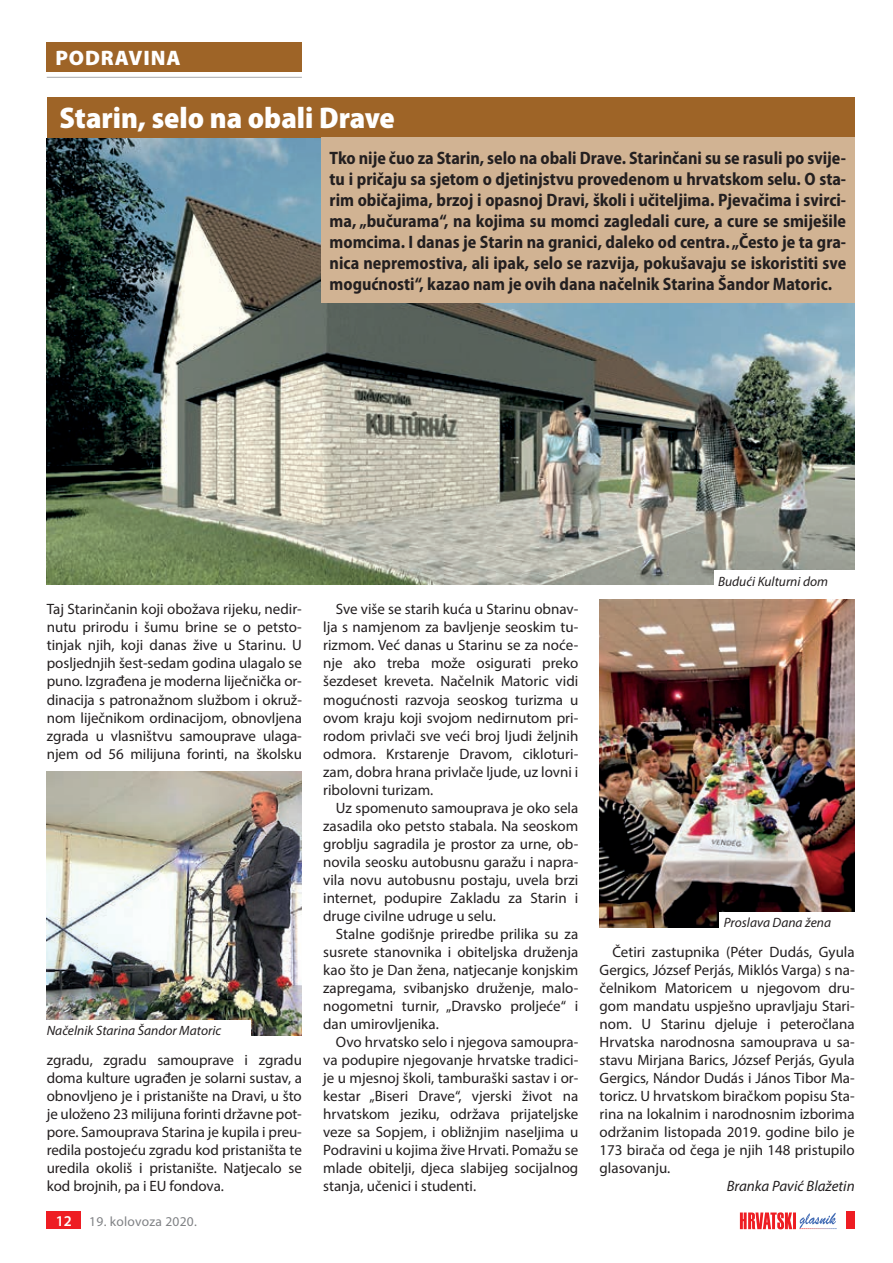
<style>
.page{position:relative;width:893px;height:1263px;background:#fff}
.page>*{position:absolute;margin:0;border:0;box-sizing:border-box;transform-origin:0 0}
.t1{font:900 semi-condensed 30px "Myriad Pro";color:#fff}
.t2{font:900 21px "Myriad Pro";letter-spacing:.04em;color:#fff}
.t3{font:700 semi-condensed 18px/21px "Myriad Pro";color:#231f20;text-align:justify;scale:.96 1}
.t4{font:15px/18px "Myriad Pro";color:#231f20;text-align:justify}
.t5{font:italic 15px "Myriad Pro";color:#231f20}
.t6{font:italic 13.5px "Myriad Pro";color:#231f20}
.t7{font:13.5px "Myriad Pro";letter-spacing:.02em;color:#808285}
.s1{font-weight:600;font-size:15px;color:#fff}
</style>
<div class="page">
<svg style="left:740px;top:1212px;width:96px;height:17px"></svg>
<div style="left:846px;top:1212px;width:9px;height:17px;background:#ee1d23"></div>
<div style="left:47px;top:1212px;width:34px;height:17px;background:#ee1d23"></div>
<div style="left:47px;top:43px;width:255px;height:29px;background:#9e6427"></div>
<hr style="left:47px;top:77px;width:255px;height:1px;background:#a8a9ad">
<div style="left:47px;top:98px;width:808px;height:43px;background:#9e6427"></div>
<img style="left:47px;top:138px;width:808px;height:447px">
<div style="left:321px;top:137px;width:534px;height:166px;background:#d1b393"></div>
<img style="left:600px;top:600px;width:255px;height:327px">
<img style="left:47px;top:772px;width:255px;height:263px">
<div style="left:43px;top:1020px;width:208px;height:20px;background:#fff"></div>
<div style="left:720px;top:912px;width:140px;height:19px;background:#fff"></div>
<div style="left:714px;top:571px;width:141px;height:19px;background:#fff"></div>
<h2 class="t2" style="left:55px;top:44px;width:127px">PODRAVINA</h2>
<h1 class="t1" style="left:60px;top:98px;width:337px">Starin, selo na obali Drave</h1>
<p class="t3" style="left:330px;top:147px;width:540px">Tko nije čuo za Starin, selo na obali Drave. Starinčani su se rasuli po svije&shy;tu i pričaju sa sjetom o djetinjstvu provedenom u hrvatskom selu. O sta&shy;rim običajima, brzoj i opasnoj Dravi, školi i učiteljima. Pjevačima i svirci&shy;ma, „bučurama“, na kojima su momci zagledali cure, a cure se smiješile momcima. I danas je Starin na granici, daleko od centra. „Često je ta gra&shy;nica nepremostiva, ali ipak, selo se razvija, pokušavaju se iskoristiti sve mogućnosti“, kazao nam je ovih dana načelnik Starina Šandor Matoric.</p>
<p class="t4" style="left:47px;top:600px;width:257px">Taj Starinčanin koji obožava rijeku, nedir&shy;nutu prirodu i šumu brine se o petsto&shy;tinjak njih, koji danas žive u Starinu. U posljednjih šest-sedam godina ulagalo se puno. Izgrađena je moderna liječnička or&shy;dinacija s patronažnom službom i okruž&shy;nom liječnikom ordinacijom, obnovljena zgrada u vlasništvu samouprave ulaga&shy;njem od 56 milijuna forinti, na školsku</p>
<p class="t6" style="left:47px;top:1022px;width:176px">Načelnik Starina Šandor Matoric</p>
<p class="t4" style="left:47px;top:1050px;width:257px">zgradu, zgradu samouprave i zgradu doma kulture ugrađen je solarni sustav, a obnovljeno je i pristanište na Dravi, u što je uloženo 23 milijuna forinti državne pot&shy;pore. Samouprava Starina je kupila i preu&shy;redila postojeću zgradu kod pristaništa te uredila okoliš i pristanište. Natjecalo se kod brojnih, pa i EU fondova.</p>
<p class="t7" style="left:56px;top:1213px;width:143px"><span class="s1">12</span> 19. kolovoza 2020.</p>
<p class="t4" style="left:323px;top:600px;width:257px;text-indent:13px">Sve više se starih kuća u Starinu obnav&shy;lja s namjenom za bavljenje seoskim tu&shy;rizmom. Već danas u Starinu se za noće&shy;nje ako treba može osigurati preko šezdeset kreveta. Načelnik Matoric vidi mogućnosti razvoja seoskog turizma u ovom kraju koji svojom nedirnutom pri&shy;rodom privlači sve veći broj ljudi željnih odmora. Krstarenje Dravom, cikloturi&shy;zam, dobra hrana privlače ljude, uz lovni i ribolovni turizam.</p>
<p class="t4" style="left:323px;top:798px;width:257px;text-indent:13px">Uz spomenuto samouprava je oko sela zasadila oko petsto stabala. Na seoskom groblju sagradila je prostor za urne, ob&shy;novila seosku autobusnu garažu i napra&shy;vila novu autobusnu postaju, uvela brzi internet, podupire Zakladu za Starin i druge civilne udruge u selu.</p>
<p class="t4" style="left:323px;top:924px;width:257px;text-indent:13px">Stalne godišnje priredbe prilika su za susrete stanovnika i obiteljska druženja kao što je Dan žena, natjecanje konjskim zapregama, svibanjsko druženje, malo&shy;nogometni turnir, „Dravsko proljeće“ i dan umirovljenika.</p>
<p class="t4" style="left:323px;top:1032px;width:257px;text-indent:13px">Ovo hrvatsko selo i njegova samoupra&shy;va podupire njegovanje hrvatske tradici&shy;je u mjesnoj školi, tamburaški sastav i or&shy;kestar „Biseri Drave“, vjerski život na hrvatskom jeziku, održava prijateljske veze sa Sopjem, i obližnjim naseljima u Podravini u kojima žive Hrvati. Pomažu se mlade obitelji, djeca slabijeg socijalnog stanja, učenici i studenti.</p>
<p class="t6" style="left:718px;top:573px;width:111px">Budući Kulturni dom</p>
<p class="t6" style="left:724px;top:914px;width:109px">Proslava Dana žena</p>
<p class="t4" style="left:600px;top:942px;width:257px;text-indent:13px">Četiri zastupnika (Péter Dudás, Gyula Gergics, József Perjás, Miklós Varga) s na&shy;čelnikom Matoricem u njegovom dru&shy;gom mandatu uspješno upravljaju Stari&shy;nom. U Starinu djeluje i peteročlana Hrvatska narodnosna samouprava u sa&shy;stavu Mirjana Barics, József Perjás, Gyula Gergics, Nándor Dudás i János Tibor Ma&shy;toricz. U hrvatskom biračkom popisu Sta&shy;rina na lokalnim i narodnosnim izborima održanim listopada 2019. godine bilo je 173 birača od čega je njih 148 pristupilo glasovanju.</p>
<p class="t5" style="left:727px;top:1176px;width:129px">Branka Pavić Blažetin</p>
</div>
